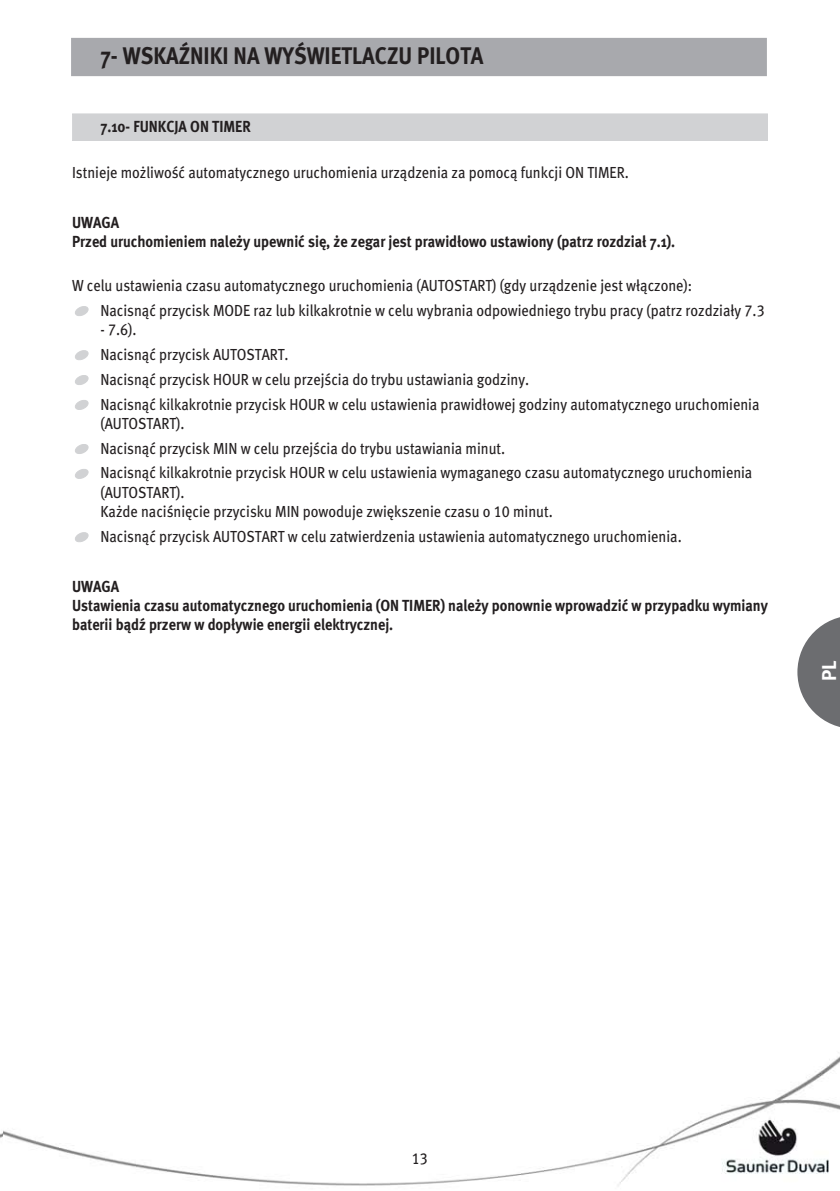
<style>
.page{position:relative;width:840px;height:1191px;background:#fff}
.page>*{position:absolute;margin:0;border:0;box-sizing:border-box;transform-origin:0 0}
.t1{font:24px "Meta Bold CE";color:#231f20;scale:.9 1}
.t2{font:20px "Meta Bold CE";color:#fff}
.t3{font:16px/24.8px "Meta Book CELF";color:#231f20;scale:.9 1}
.t4{font:16px/19.2px "Meta Bold CE";color:#231f20;scale:.9 1}
</style>
<div class="page">
<img style="left:2px;top:37px;width:837px;height:1149px">
<div style="left:72px;top:39px;width:693px;height:36px;background:#a8a9ad"></div>
<div style="left:71px;top:38px;width:695px;height:38px;border:2px solid #a8a9ad"></div>
<svg style="left:797px;top:615px;width:42px;height:114px"></svg>
<div style="left:72px;top:114px;width:695px;height:26px;background:#d1d2d4"></div>
<div style="left:72px;top:113px;width:695px;height:28px;border:1px solid #d1d2d4"></div>
<svg style="left:75px;top:306px;width:13px;height:10px"></svg>
<svg style="left:75px;top:350px;width:13px;height:10px"></svg>
<svg style="left:75px;top:375px;width:13px;height:10px"></svg>
<svg style="left:75px;top:400px;width:13px;height:10px"></svg>
<svg style="left:75px;top:444px;width:13px;height:10px"></svg>
<svg style="left:75px;top:468px;width:13px;height:11px"></svg>
<svg style="left:75px;top:532px;width:13px;height:10px"></svg>
<h1 class="t1" style="left:100px;top:40px;width:427px">7- WSKAŹNIKI NA WYŚWIETLACZU PILOTA</h1>
<p class="t4" style="left:100px;top:117px;width:168px">7.10- FUNKCJA ON TIMER</p>
<p class="t3" style="left:72px;top:159px;width:619px">Istnieje możliwość automatycznego uruchomienia urządzenia za pomocą funkcji ON TIMER.</p>
<p class="t4" style="left:72px;top:212px;width:671px">UWAGA<br>Przed uruchomieniem należy upewnić się, że zegar jest prawidłowo ustawiony (patrz rozdział 7.1).</p>
<p class="t3" style="left:100px;top:272px;width:739px;text-indent:-28px">W celu ustawienia czasu automatycznego uruchomienia (AUTOSTART) (gdy urządzenie jest włączone):<br>Nacisnąć przycisk MODE raz lub kilkakrotnie w celu wybrania odpowiedniego trybu pracy (patrz rozdziały 7.3</p>
<p class="t3" style="left:100px;top:316px;width:733px">- 7.6).<br>Nacisnąć przycisk AUTOSTART.<br>Nacisnąć przycisk HOUR w celu przejścia do trybu ustawiania godziny.<br>Nacisnąć kilkakrotnie przycisk HOUR w celu ustawienia prawidłowej godziny automatycznego uruchomienia</p>
<p class="t3" style="left:100px;top:410px;width:725px">(AUTOSTART).<br>Nacisnąć przycisk MIN w celu przejścia do trybu ustawiania minut.<br>Nacisnąć kilkakrotnie przycisk HOUR w celu ustawienia wymaganego czasu automatycznego uruchomienia</p>
<p class="t3" style="left:100px;top:482px;width:503px;line-height:19.2px">(AUTOSTART).<br>Każde naciśnięcie przycisku MIN powoduje zwiększenie czasu o 10 minut.</p>
<p class="t3" style="left:100px;top:523px;width:647px">Nacisnąć przycisk AUTOSTART w celu zatwierdzenia ustawienia automatycznego uruchomienia.</p>
<p class="t4" style="left:72px;top:576px;width:774px">UWAGA<br>Ustawienia czasu automatycznego uruchomienia (ON TIMER) należy ponownie wprowadzić w przypadku wymiany baterii bądź przerw w dopływie energii elektrycznej.</p>
<p class="t2" style="left:816px;top:681px;width:22px;rotate:-90deg">PL</p>
<p class="t3" style="left:411px;top:1145px;width:19px">13</p>
</div>
